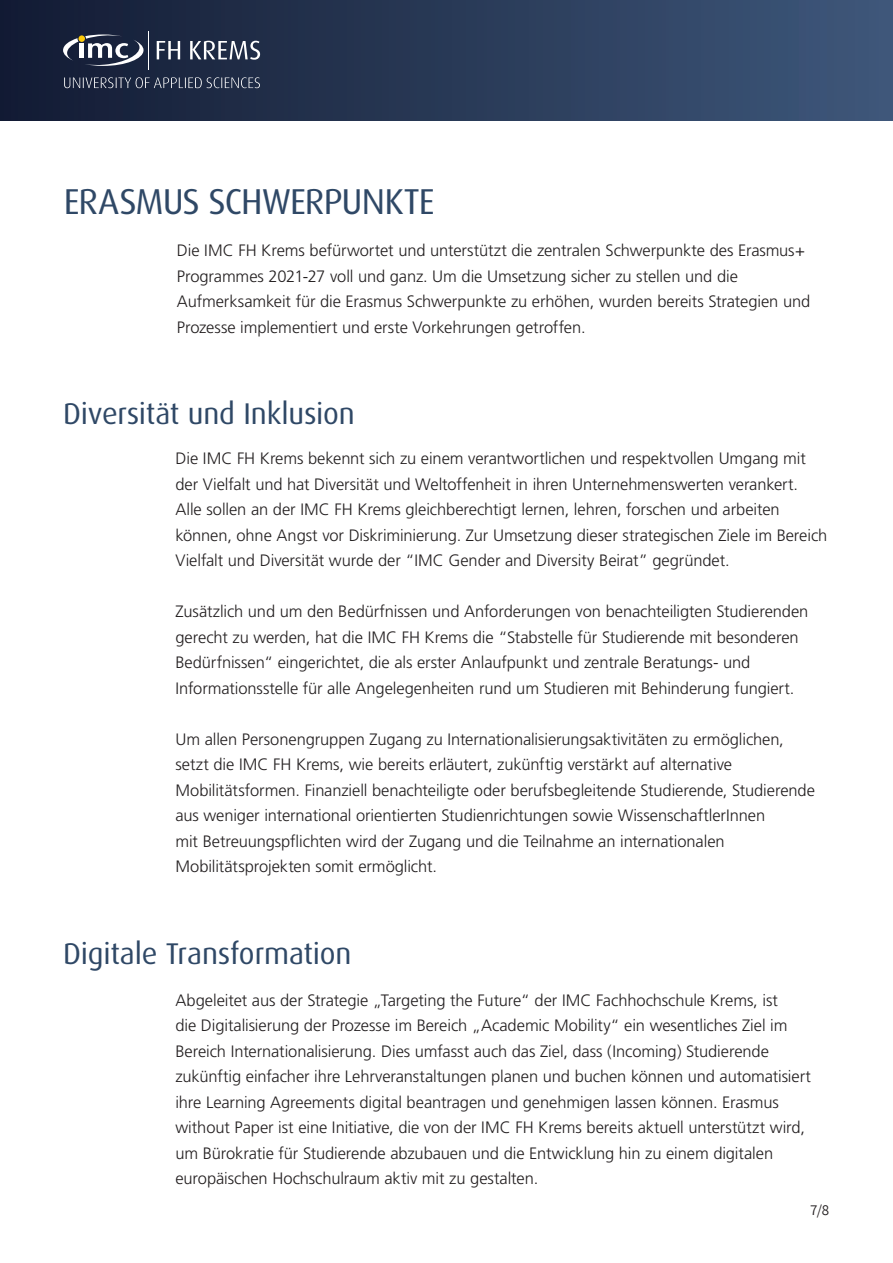
<style>
.page{position:relative;width:893px;height:1263px;background:#fff}
.page>*{position:absolute;margin:0;border:0;box-sizing:border-box;transform-origin:0 0}
.t1{font:36px "Dax OT";letter-spacing:-.025em;color:#2f4866}
.t2{font:30px "Dax OT";letter-spacing:-.005em;color:#2f4866}
.t3{font:300 16.5px/25.5px "Frutiger";letter-spacing:-.005em;color:#231f20}
.t4{font:15px "Assistant";color:#231f20}
</style>
<div class="page">
<div style="left:0;top:0;width:893px;height:121px;background:linear-gradient(to right,#131b33,#3e577a)"></div>
<hr style="left:149px;top:31px;width:1px;height:39px;background:#fff">
<svg style="left:63px;top:34px;width:81px;height:32px"></svg>
<svg style="left:157px;top:41px;width:103px;height:19px"></svg>
<svg style="left:64px;top:77px;width:196px;height:11px;background:#454f64"></svg>
<h1 class="t1" style="left:64px;top:179px;width:372px">ERASMUS SCHWERPUNKTE</h1>
<p class="t3" style="left:177px;top:238px;width:635px">Die IMC FH Krems befürwortet und unterstützt die zentralen Schwerpunkte des Erasmus+ Programmes 2021-27 voll und ganz. Um die Umsetzung sicher zu stellen und die Aufmerksamkeit für die Erasmus Schwerpunkte zu erhöhen, wurden bereits Strategien und Prozesse implementiert und erste Vorkehrungen getroffen.</p>
<h2 class="t2" style="left:63px;top:394px;width:293px">Diversität und Inklusion</h2>
<p class="t3" style="left:175px;top:446px;width:653px">Die IMC FH Krems bekennt sich zu einem verantwortlichen und respektvollen Umgang mit der Vielfalt und hat Diversität und Weltoffenheit in ihren Unternehmenswerten verankert.<br>Alle sollen an der IMC FH Krems gleichberechtigt lernen, lehren, forschen und arbeiten können, ohne Angst vor Diskriminierung. Zur Umsetzung dieser strategischen Ziele im Bereich Vielfalt und Diversität wurde der “IMC Gender and Diversity Beirat” gegründet.</p>
<p class="t3" style="left:175px;top:599px;width:634px">Zusätzlich und um den Bedürfnissen und Anforderungen von benachteiligten Studierenden gerecht zu werden, hat die IMC FH Krems die “Stabstelle für Studierende mit besonderen Bedürfnissen“ eingerichtet, die als erster Anlaufpunkt und zentrale Beratungs- und Informationsstelle für alle Angelegenheiten rund um Studieren mit Behinderung fungiert.</p>
<p class="t3" style="left:175px;top:727px;width:641px">Um allen Personengruppen Zugang zu Internationalisierungsaktivitäten zu ermöglichen, setzt die IMC FH Krems, wie bereits erläutert, zukünftig verstärkt auf alternative Mobilitätsformen. Finanziell benachteiligte oder berufsbegleitende Studierende, Studierende aus weniger international orientierten Studienrichtungen sowie WissenschaftlerInnen<br>mit Betreuungspflichten wird der Zugang und die Teilnahme an internationalen Mobilitätsprojekten somit ermöglicht.</p>
<h2 class="t2" style="left:63px;top:934px;width:290px">Digitale Transformation</h2>
<p class="t3" style="left:175px;top:987px;width:637px">Abgeleitet aus der Strategie „Targeting the Future“ der IMC Fachhochschule Krems, ist<br>die Digitalisierung der Prozesse im Bereich „Academic Mobility“ ein wesentliches Ziel im Bereich Internationalisierung. Dies umfasst auch das Ziel, dass (Incoming) Studierende zukünftig einfacher ihre Lehrveranstaltungen planen und buchen können und automatisiert ihre Learning Agreements digital beantragen und genehmigen lassen können. Erasmus without Paper ist eine Initiative, die von der IMC FH Krems bereits aktuell unterstützt wird, um Bürokratie für Studierende abzubauen und die Entwicklung hin zu einem digitalen europäischen Hochschulraum aktiv mit zu gestalten.</p>
<p class="t4" style="left:810px;top:1199px;width:20px">7/8</p>
</div>
